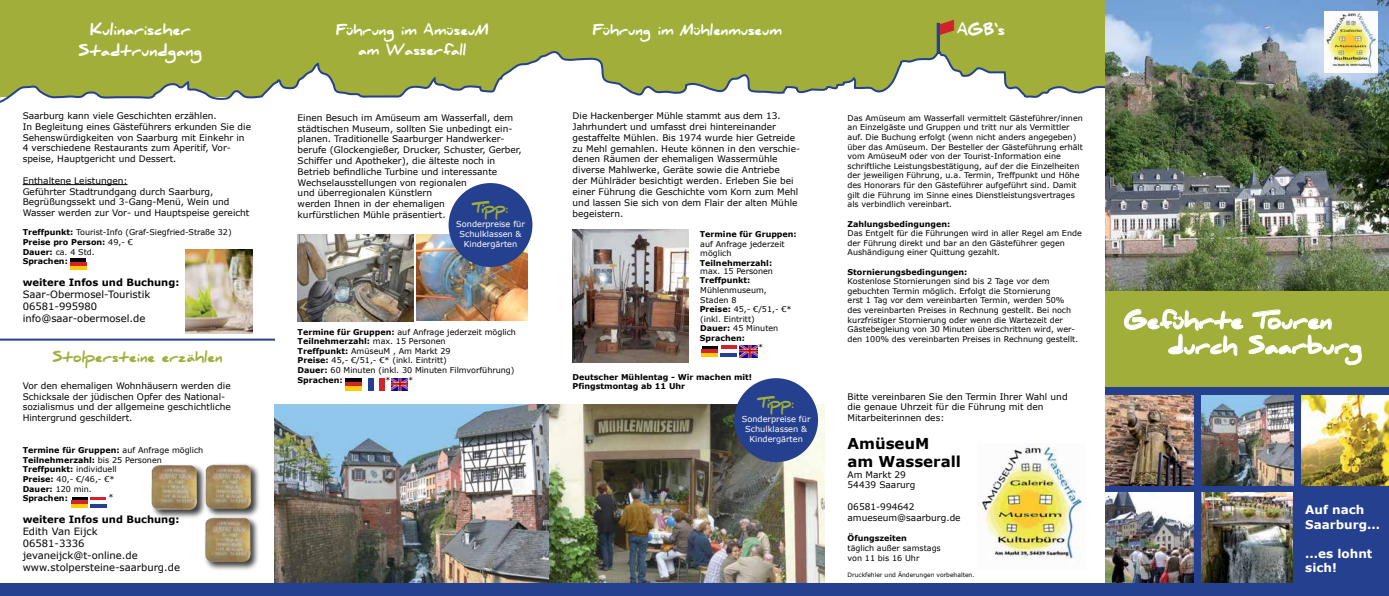
<style>
.page{position:relative;width:1389px;height:596px;background:#fff}
.page>*{position:absolute;margin:0;border:0;box-sizing:border-box;transform-origin:0 0}
.t1{font:900 21px/25.2px "Daniel";color:#fff}
.t2{font:700 15px/18px "Verdana";color:#000}
.t3{font:900 14px/20px "Daniel";color:#fff;text-align:center}
.t4{font:900 13.7px "Daniel";color:#a1af3a}
.t5{font:900 13px/20px "Daniel";color:#fff;text-align:center}
.t6{font:900 13px "Daniel";color:#a1af3a}
.t7{font:700 12px/14.4px "Verdana";color:#fff}
.t8{font:10px/12px "Verdana";color:#000}
.t9{font:700 10px "Verdana";color:#000}
.t10{font:9px/10.8px "Verdana";color:#000}
.t11{font:8.2px/9.8px "Verdana";color:#fff;text-align:center}
.t12{font:8px/9.6px "Verdana";color:#000}
.t13{font:700 8px/9.7px "Verdana";color:#000}
.t14{font:6px "Verdana";color:#000}
.s1{font-weight:700}
.s2{font-weight:400}
</style>
<div class="page">
<img style="left:298px;top:234px;width:115px;height:87px">
<img style="left:416px;top:234px;width:111px;height:86px">
<img style="left:573px;top:230px;width:116px;height:132px">
<div style="left:0;top:0;width:1389px;height:96px;background:#a1af3a"></div>
<svg style="left:0;top:50px;width:1106px;height:55px"></svg>
<hr style="left:23px;top:184px;width:105px;height:1px;background:#000">
<img style="left:982px;top:443px;width:103px;height:116px">
<img style="left:275px;top:404px;width:275px;height:179px">
<svg style="left:90px;top:497px;width:16px;height:3px"></svg>
<hr style="left:90px;top:504px;width:16px;height:3px;background:#25408f">
<svg style="left:72px;top:497px;width:15px;height:3px"></svg>
<hr style="left:72px;top:500px;width:16px;height:4px;background:#d2232a">
<hr style="left:72px;top:504px;width:16px;height:3px;background:#ffcb05">
<hr style="left:70px;top:258px;width:16px;height:4px;background:#000">
<hr style="left:70px;top:262px;width:16px;height:3px;background:#d2232a">
<svg style="left:70px;top:265px;width:16px;height:4px"></svg>
<hr style="left:346px;top:378px;width:16px;height:4px;background:#000">
<hr style="left:346px;top:382px;width:16px;height:4px;background:#d2232a">
<hr style="left:346px;top:386px;width:16px;height:4px;background:#ffcb05">
<img style="left:392px;top:378px;width:15px;height:12px">
<hr style="left:0;top:338px;width:275px;height:2px;background:#25408f">
<svg style="left:702px;top:346px;width:15px;height:3px"></svg>
<hr style="left:702px;top:349px;width:16px;height:4px;background:#d2232a">
<hr style="left:702px;top:353px;width:16px;height:4px;background:#ffcb05">
<img style="left:739px;top:345px;width:18px;height:12px">
<hr style="left:721px;top:345px;width:16px;height:4px;background:#d2232a">
<hr style="left:721px;top:353px;width:16px;height:3px;background:#25408f">
<div style="left:379px;top:378px;width:5px;height:12px;background:#d2232a"></div>
<div style="left:368px;top:378px;width:6px;height:12px;background:#25408f"></div>
<img style="left:550px;top:404px;width:275px;height:179px">
<hr style="left:937px;top:23px;width:3px;height:31px;background:#25408f">
<svg style="left:939px;top:19px;width:15px;height:16px"></svg>
<img style="left:1106px;top:0;width:283px;height:290px">
<div style="left:1106px;top:290px;width:283px;height:148px;background:#a1af3a"></div>
<svg style="left:1124px;top:308px;width:119px;height:47px"></svg>
<svg style="left:1249px;top:309px;width:113px;height:56px"></svg>
<div style="left:150px;top:463px;width:56px;height:55px;background:#000;opacity:.75"></div>
<img style="left:152px;top:465px;width:46px;height:44px">
<div style="left:204px;top:462px;width:56px;height:55px;background:#000;opacity:.75"></div>
<img style="left:206px;top:464px;width:46px;height:44px">
<div style="left:204px;top:515px;width:56px;height:56px;background:#000;opacity:.75"></div>
<img style="left:205px;top:517px;width:46px;height:44px">
<img style="left:186px;top:249px;width:66px;height:84px">
<div style="left:449px;top:183px;width:83px;height:84px;background:#25408f;border-radius:50%"></div>
<div style="left:734px;top:378px;width:84px;height:84px;background:#25408f;border-radius:50%"></div>
<div style="left:0;top:583px;width:1389px;height:12px;background:#25408f"></div>
<div style="left:1106px;top:387px;width:283px;height:197px;background:#25408f"></div>
<img style="left:1106px;top:395px;width:87px;height:90px">
<img style="left:1201px;top:395px;width:92px;height:90px">
<img style="left:1106px;top:492px;width:87px;height:90px">
<img style="left:1301px;top:395px;width:88px;height:90px">
<img style="left:1325px;top:11px;width:53px;height:62px">
<img style="left:1202px;top:492px;width:91px;height:90px">
<h3 class="t3" style="left:79px;top:21px;width:125px">Kulinarischer<br>Stadtrundgang</h3>
<p class="t10" style="left:23px;top:110px;width:230px">Saarburg kann viele Geschichten erzählen.<br>In Begleitung eines Gästeführers erkunden Sie die Sehenswürdigkeiten von Saarburg mit Einkehr in 4 verschiedene Restaurants zum Aperitif, Vor&shy;speise, Hauptgericht und Dessert.</p>
<p class="t10" style="left:23px;top:175px;width:228px">Enthaltene Leistungen:<br>Geführter Stadtrundgang durch Saarburg, Begrüßungssekt und 3-Gang-Menü, Wein und Wasser werden zur Vor- und Hauptspeise gereicht</p>
<p class="t12" style="left:23px;top:227px;width:211px"><span class="s1">Treffpunkt:</span> Tourist-Info (Graf-Siegfried-Straße 32)<br><span class="s1">Preise pro Person:</span> 49,- €<br><span class="s1">Dauer:</span> ca. 4 Std.<br><span class="s1">Sprachen:</span></p>
<p class="t9" style="left:23px;top:275px;width:158px">weitere Infos und Buchung:</p>
<p class="t8" style="left:23px;top:288px;width:129px">Saar-Obermosel-Touristik<br>06581-995980 info@saar-obermosel.de</p>
<h3 class="t6" style="left:52px;top:350px;width:172px">Stolpersteine erzählen</h3>
<p class="t10" style="left:23px;top:380px;width:210px">Vor den ehemaligen Wohnhäusern werden die Schicksale der jüdischen Opfer des National&shy;sozialismus und der allgemeine geschichtliche Hintergrund geschildert.</p>
<p class="t13" style="left:23px;top:445px;width:182px">Termine für Gruppen: <span class="s2">auf Anfrage möglich<br></span>Teilnehmerzahl: <span class="s2">bis 25 Personen<br></span>Treffpunkt: <span class="s2">individuell<br></span>Preise: <span class="s2">40,- €/46,- €*<br></span>Dauer: <span class="s2">120 min.<br></span>Sprachen:</p>
<p class="t9" style="left:23px;top:512px;width:158px">weitere Infos und Buchung:</p>
<p class="t8" style="left:23px;top:525px;width:159px">Edith Van Eijck<br>06581-3336 jevaneijck@t-online.de www.stolpersteine-saarburg.de</p>
<p class="t12" style="left:109px;top:492px;width:7px">*</p>
<h3 class="t5" style="left:336px;top:20px;width:154px">Führung im AmüseuM am Wasserfall</h3>
<p class="t10" style="left:298px;top:112px;width:226px">Einen Besuch im Amüseum am Wasserfall, dem städtischen Museum, sollten Sie unbedingt ein&shy;planen. Traditionelle Saarburger Handwerker&shy;berufe (Glockengießer, Drucker, Schuster, Gerber, Schiffer und Apotheker), die älteste noch in Betrieb befindliche Turbine und interessante Wechselausstellungen von regionalen<br>und überregionalen Künstlern<br>werden Ihnen in der ehemaligen<br>kurfürstlichen Mühle präsentiert.</p>
<h3 class="t4" style="left:473px;top:200px;width:37px">Tipp:</h3>
<p class="t11" style="left:456px;top:219px;width:70px">Sonderpreise für<br>Schulklassen &amp;<br>Kindergärten</p>
<p class="t12" style="left:298px;top:327px;width:220px"><span class="s1">Termine für Gruppen:</span> auf Anfrage jederzeit möglich <span class="s1">Teilnehmerzahl:</span> max. 15 Personen<br><span class="s1">Treffpunkt:</span> AmüseuM , Am Markt 29<br><span class="s1">Preise:</span> 45,- €/51,- €* (inkl. Eintritt)<br><span class="s1">Dauer:</span> 60 Minuten (inkl. 30 Minuten Filmvorführung)<br><span class="s1">Sprachen:</span></p>
<p class="t12" style="left:408px;top:375px;width:7px">*</p>
<p class="t12" style="left:386px;top:375px;width:7px">*</p>
<h3 class="t5" style="left:593px;top:20px;width:190px">Führung im Mühlenmuseum</h3>
<h3 class="t3" style="left:957px;top:21px;width:50px">AGB‘s</h3>
<p class="t10" style="left:573px;top:110px;width:229px">Die Hackenberger Mühle stammt aus dem 13.<br>Jahrhundert und umfasst drei hintereinander gestaffelte Mühlen. Bis 1974 wurde hier Getreide zu Mehl gemahlen. Heute können in den verschie&shy;denen Räumen der ehemaligen Wassermühle diverse Mahlwerke, Geräte sowie die Antriebe<br>der Mühlräder besichtigt werden. Erleben Sie bei einer Führung die Geschichte vom Korn zum Mehl und lassen Sie sich von dem Flair der alten Mühle begeistern.</p>
<p class="t13" style="left:700px;top:229px;width:99px">Termine für Gruppen:</p>
<p class="t12" style="left:700px;top:238px;width:86px">auf Anfrage jederzeit möglich</p>
<p class="t13" style="left:700px;top:258px;width:74px">Teilnehmerzahl:</p>
<p class="t12" style="left:700px;top:266px;width:74px">max. 15 Personen</p>
<p class="t13" style="left:700px;top:275px;width:52px">Treffpunkt:</p>
<p class="t12" style="left:700px;top:285px;width:93px">Mühlenmuseum,<br>Staden 8<br><span class="s1">Preise:</span> 45,- €/51,- €* (inkl. Eintritt)<br><span class="s1">Dauer:</span> 45 Minuten<br><span class="s1">Sprachen:</span></p>
<p class="t13" style="left:573px;top:371px;width:181px">Deutscher Mühlentag - Wir machen mit!<br>Pfingstmontag ab 11 Uhr</p>
<p class="t12" style="left:758px;top:341px;width:7px">*</p>
<h3 class="t4" style="left:758px;top:395px;width:37px">Tipp:</h3>
<p class="t11" style="left:742px;top:413px;width:70px">Sonderpreise für<br>Schulklassen &amp;<br>Kindergärten</p>
<p class="t12" style="left:848px;top:113px;width:237px">Das Amüseum am Wasserfall vermittelt Gästeführer/innen an Einzelgäste und Gruppen und tritt nur als Vermittler auf. Die Buchung erfolgt (wenn nicht anders angegeben) über das Amüseum. Der Besteller der Gästeführung erhält vom AmüseuM oder von der Tourist-Information eine schriftliche Leistungsbestätigung, auf der die Einzelheiten der jeweiligen Führung, u.a. Termin, Treffpunkt und Höhe des Honorars für den Gästeführer aufgeführt sind. Damit gilt die Führung im Sinne eines Dienstleistungsvertrages als verbindlich vereinbart.</p>
<p class="t13" style="left:848px;top:219px;width:104px">Zahlungsbedingungen:</p>
<p class="t12" style="left:848px;top:228px;width:236px">Das Entgelt für die Führungen wird in aller Regel am Ende der Führung direkt und bar an den Gästeführer gegen<br>Aushändigung einer Quittung gezahlt.</p>
<p class="t13" style="left:848px;top:267px;width:121px">Stornierungsbedingungen:</p>
<p class="t12" style="left:848px;top:276px;width:232px">Kostenlose Stornierungen sind bis 2 Tage vor dem gebuchten Termin möglich. Erfolgt die Stornierung<br>erst 1 Tag vor dem vereinbarten Termin, werden 50% des vereinbarten Preises in Rechnung gestellt. Bei noch kurzfristiger Stornierung oder wenn die Wartezeit der Gästebegleiung von 30 Minuten überschritten wird, wer&shy;den 100% des vereinbarten Preises in Rechnung gestellt.</p>
<p class="t10" style="left:848px;top:390px;width:222px">Bitte vereinbaren Sie den Termin Ihrer Wahl und die genaue Uhrzeit für die Führung mit den<br>Mitarbeiterinnen des:</p>
<h2 class="t2" style="left:848px;top:434px;width:115px">AmüseuM<br>am Wasserall</h2>
<p class="t10" style="left:848px;top:468px;width:69px">Am Markt 29<br>54439 Saarurg</p>
<p class="t10" style="left:848px;top:501px;width:115px">06581-994642 amueseum@saarburg.de</p>
<p class="t13" style="left:848px;top:533px;width:61px">Öfungszeiten</p>
<p class="t12" style="left:848px;top:542px;width:95px">täglich außer samstags von 11 bis 16 Uhr</p>
<p class="t14" style="left:848px;top:570px;width:129px">Druckfehler und Änderungen vorbehalten.</p>
<h1 class="t1" style="left:1168px;top:308px;width:195px;text-indent:-44px">Geführte Touren durch Saarburg</h1>
<h3 class="t7" style="left:1305px;top:502px;width:76px">Auf nach<br>Saarburg...</h3>
<h3 class="t7" style="left:1305px;top:545px;width:69px">...es lohnt sich!</h3>
</div>
